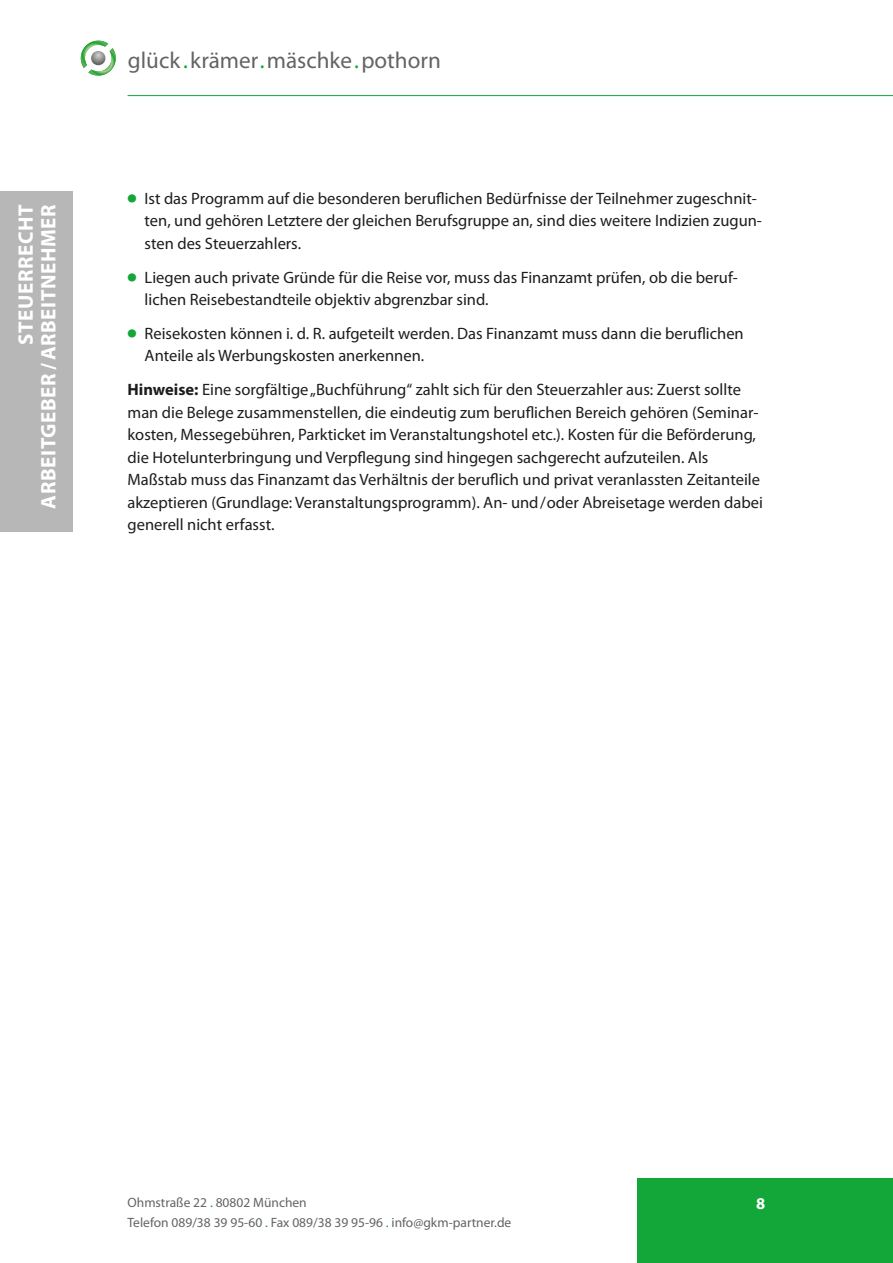
<style>
.page{position:relative;width:893px;height:1263px;background:#fff}
.page>*{position:absolute;margin:0;border:0;box-sizing:border-box;transform-origin:0 0}
.t1{font:23.1px "Myriad Pro";color:#646463}
.t2{font:700 21px/22.5px "Myriad Pro";letter-spacing:.03em;color:#fff;text-align:right}
.t3{font:16.5px/22.5px "Myriad Pro";color:#1d1d1b}
.t4{font:700 16.5px "Myriad Pro";color:#fff}
.t5{font:13.5px/19.5px "Myriad Pro";color:#646463}
.s1{color:#13a638}
.s2{font-family:"Universal Newswith Comm Pi";color:#13a638}
.s3{font-weight:700}
</style>
<div class="page">
<div style="left:638px;top:1178px;width:255px;height:85px;background:#13a638"></div>
<svg style="left:81px;top:41px;width:35px;height:35px"></svg>
<hr style="left:128px;top:95px;width:765px;height:1px;background:#13a638">
<div style="left:0;top:191px;width:73px;height:340px;background:#b7b7b7"></div>
<p class="t2" style="left:17px;top:508px;width:306px;rotate:-90deg">STEUERRECHT<br>ARBEITGEBER / ARBEITNEHMER</p>
<h1 class="t1" style="left:128px;top:52px;width:314px">glück <span class="s1">.</span>krämer<span class="s1">.</span>mäschke<span class="s1">.</span>pothorn</h1>
<p class="t3" style="left:145px;top:189px;width:619px;text-indent:-17px"><span class="s2">●</span> Ist das Programm auf die besonderen beruflichen Bedürfnisse der Teilnehmer zugeschnit&shy;ten, und gehören Letztere der gleichen Berufsgruppe an, sind dies weitere Indizien zugun&shy;sten des Steuerzahlers.</p>
<p class="t3" style="left:145px;top:268px;width:595px;text-indent:-17px"><span class="s2">●</span> Liegen auch private Gründe für die Reise vor, muss das Finanzamt prüfen, ob die beruf&shy;lichen Reisebestandteile objektiv abgrenzbar sind.</p>
<p class="t3" style="left:145px;top:324px;width:601px;text-indent:-17px"><span class="s2">●</span> Reisekosten können i. d. R. aufgeteilt werden. Das Finanzamt muss dann die beruflichen<br>Anteile als Werbungskosten anerkennen.</p>
<p class="t3" style="left:128px;top:380px;width:637px"><span class="s3">Hinweise:</span> Eine sorgfältige „Buchführung“ zahlt sich für den Steuerzahler aus: Zuerst sollte man die Belege zusammenstellen, die eindeutig zum beruflichen Bereich gehören (Seminar&shy;kosten, Messegebühren, Parkticket im Veranstaltungshotel etc.). Kosten für die Beförderung, die Hotelunterbringung und Verpflegung sind hingegen sachgerecht aufzuteilen. Als Maßstab muss das Finanzamt das Verhältnis der beruflich und privat veranlassten Zeitanteile akzeptieren (Grundlage: Veranstaltungsprogramm). An- und/oder Abreisetage werden dabei generell nicht erfasst.</p>
<p class="t5" style="left:128px;top:1194px;width:385px">Ohmstraße 22 <span class="s1">.</span> 80802 München<br>Telefon 089/38 39 95-60 <span class="s1">.</span> Fax 089/38 39 95-96 <span class="s1">.</span> info@gkm-partner.de</p>
<p class="t4" style="left:756px;top:1198px;width:11px">8</p>
</div>
